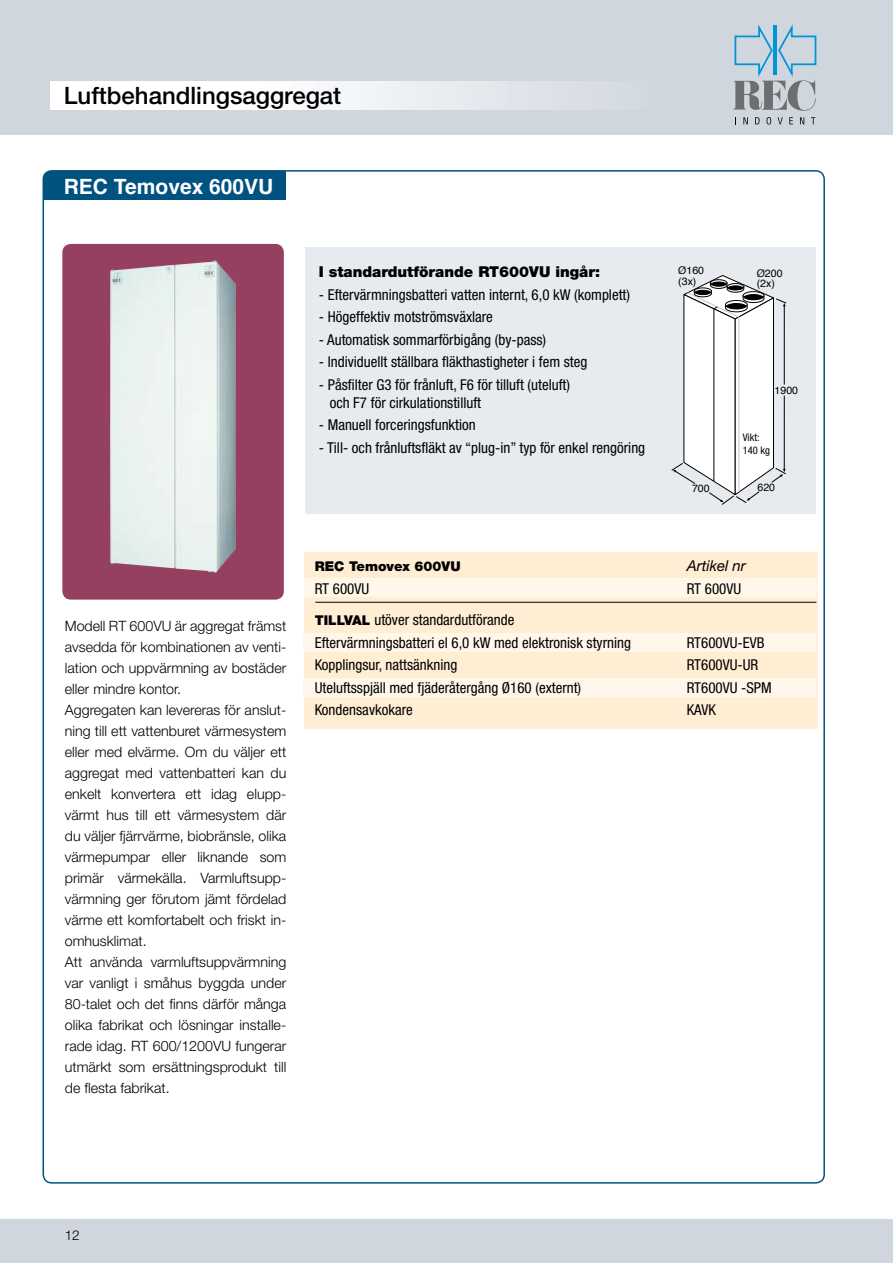
<style>
.page{position:relative;width:893px;height:1263px;background:#fff}
.page>*{position:absolute;margin:0;border:0;box-sizing:border-box;transform-origin:0 0}
.t1{font:500 24px "Helvetica Neue";color:#000}
.t2{font:700 21px "Helvetica";color:#fff}
.t3{font:condensed 15px/22.5px "Helvetica Neue";color:#000}
.t4{font:900 15px "Helvetica Neue";color:#000}
.t5{font:italic 15px "Helvetica Neue";color:#000}
.t6{font:300 14.25px/21px "Helvetica Neue";color:#000}
.t7{font:900 13.5px "Helvetica Neue";color:#000}
.t8{font:300 13.5px "Helvetica Neue";color:#000}
.t9{font:10.5px/10.5px "Helvetica";color:#000}
.t10{font:condensed 10.5px/12.6px "Helvetica Neue";color:#000}
.s1{font-weight:900;font-stretch:normal;font-size:13.5px}
</style>
<div class="page">
<div style="left:0;top:0;width:893px;height:134px;background:#d0d6de"></div>
<div style="left:631px;top:81px;width:11px;height:28px;background:#d4dae1"></div>
<div style="left:619px;top:81px;width:12px;height:28px;background:#d5dbe2"></div>
<div style="left:608px;top:81px;width:11px;height:28px;background:#d6dce3"></div>
<div style="left:597px;top:81px;width:11px;height:28px;background:#d8dde3"></div>
<div style="left:585px;top:81px;width:12px;height:28px;background:#d9dee5"></div>
<div style="left:574px;top:81px;width:11px;height:28px;background:#dadfe5"></div>
<div style="left:563px;top:81px;width:11px;height:28px;background:#dbe0e6"></div>
<div style="left:552px;top:81px;width:11px;height:28px;background:#dce1e7"></div>
<div style="left:540px;top:81px;width:12px;height:28px;background:#dee2e8"></div>
<div style="left:529px;top:81px;width:11px;height:28px;background:#dfe3e9"></div>
<div style="left:518px;top:81px;width:11px;height:28px;background:#e0e4e9"></div>
<div style="left:506px;top:81px;width:12px;height:28px;background:#e1e5eb"></div>
<div style="left:495px;top:81px;width:11px;height:28px;background:#e3e6eb"></div>
<div style="left:484px;top:81px;width:11px;height:28px;background:#e4e7ec"></div>
<div style="left:473px;top:81px;width:11px;height:28px;background:#e5e8ed"></div>
<div style="left:461px;top:81px;width:12px;height:28px;background:#e6eaee"></div>
<div style="left:450px;top:81px;width:11px;height:28px;background:#e8ebef"></div>
<div style="left:439px;top:81px;width:11px;height:28px;background:#e9ebef"></div>
<div style="left:427px;top:81px;width:12px;height:28px;background:#eaedf1"></div>
<div style="left:416px;top:81px;width:11px;height:28px;background:#eceef1"></div>
<div style="left:405px;top:81px;width:11px;height:28px;background:#edeff3"></div>
<div style="left:394px;top:81px;width:11px;height:28px;background:#eef0f4"></div>
<div style="left:382px;top:81px;width:12px;height:28px;background:#f0f2f5"></div>
<div style="left:371px;top:81px;width:11px;height:28px;background:#f1f3f5"></div>
<div style="left:360px;top:81px;width:11px;height:28px;background:#f2f4f6"></div>
<div style="left:348px;top:81px;width:12px;height:28px;background:#f4f5f7"></div>
<div style="left:337px;top:81px;width:11px;height:28px;background:#f4f6f8"></div>
<div style="left:326px;top:81px;width:11px;height:28px;background:#f6f7f9"></div>
<div style="left:315px;top:81px;width:11px;height:28px;background:#f7f8fa"></div>
<div style="left:303px;top:81px;width:12px;height:28px;background:#f9fafb"></div>
<div style="left:292px;top:81px;width:11px;height:28px;background:#fafafb"></div>
<div style="left:281px;top:81px;width:11px;height:28px;background:#fbfcfc"></div>
<div style="left:269px;top:81px;width:12px;height:28px;background:#fdfdfd"></div>
<div style="left:258px;top:81px;width:11px;height:28px;background:#fdfefe"></div>
<div style="left:247px;top:81px;width:11px;height:28px;background:#fff"></div>
<div style="left:149px;top:81px;width:99px;height:28px;background:#fff"></div>
<div style="left:50px;top:81px;width:99px;height:28px;background:#fff"></div>
<svg style="left:733px;top:24px;width:84px;height:101px"></svg>
<div style="left:0;top:1220px;width:893px;height:43px;background:#d0d6de"></div>
<div style="left:304px;top:553px;width:513px;height:176px;background:#ffeed4"></div>
<div style="left:43px;top:171px;width:243px;height:28px;background:#005380"></div>
<div style="left:303px;top:633px;width:513px;height:18px;background:#fff7e9"></div>
<div style="left:304px;top:578px;width:512px;height:19px;background:#fff7e9"></div>
<div style="left:303px;top:678px;width:513px;height:19px;background:#fff7e9"></div>
<hr style="left:315px;top:602px;width:501px;height:1px;background:#000">
<div style="left:305px;top:247px;width:511px;height:267px;background:#e7eaef"></div>
<svg style="left:671px;top:275px;width:115px;height:230px"></svg>
<div style="left:727px;top:283px;width:17px;height:7px;border:1px solid #000;border-radius:50%"></div>
<div style="left:62px;top:244px;width:222px;height:356px;background:#954060;border-radius:9px"></div>
<img style="left:110px;top:260px;width:126px;height:313px">
<h1 class="t1" style="left:64px;top:81px;width:279px">Luftbehandlingsaggregat</h1>
<h2 class="t2" style="left:64px;top:168px;width:211px">REC Temovex 600VU</h2>
<p class="t6" style="left:65px;top:615px;width:223px">Modell RT 600VU är aggregat främst avsedda för kombinationen av venti&shy;lation och uppvärmning av bostäder eller mindre kontor.<br>Aggregaten kan levereras för anslut&shy;ning till ett vattenburet värmesystem eller med elvärme. Om du väljer ett aggregat med vattenbatteri kan du enkelt konvertera ett idag elupp&shy;värmt hus till ett värmesystem där du väljer fjärrvärme, biobränsle, olika värmepumpar eller liknande som primär värmekälla. Varmluftsupp&shy;värmning ger förutom jämt fördelad värme ett komfortabelt och friskt in&shy;omhusklimat.<br>Att använda varmluftsuppvärmning var vanligt i småhus byggda under 80-talet och det finns därför många olika fabrikat och lösningar installe&shy;rade idag. RT 600/1200VU fungerar utmärkt som ersättningsprodukt till de flesta fabrikat.</p>
<p class="t4" style="left:319px;top:263px;width:283px">I standardutförande RT600VU ingår:</p>
<p class="t3" style="left:319px;top:283px;width:313px">- Eftervärmningsbatteri vatten internt, 6,0 kW (komplett)</p>
<p class="t3" style="left:319px;top:306px;width:175px">- Högeffektiv motströmsväxlare</p>
<p class="t3" style="left:319px;top:328px;width:229px">- Automatisk sommarförbigång (by-pass)</p>
<p class="t3" style="left:319px;top:351px;width:270px">- Individuellt ställbara fläkthastigheter i fem steg</p>
<p class="t3" style="left:330px;top:375px;width:242px;line-height:18px;text-indent:-11px">- Påsfilter G3 för frånluft, F6 för tilluft (uteluft) och F7 för cirkulationstilluft</p>
<p class="t3" style="left:319px;top:414px;width:158px">- Manuell forceringsfunktion</p>
<p class="t3" style="left:319px;top:436px;width:328px">- Till- och frånluftsfläkt av “plug-in” typ för enkel rengöring</p>
<p class="t9" style="left:678px;top:265px;width:27px">Ø160 (3x)</p>
<p class="t9" style="left:757px;top:267px;width:27px">Ø200 (2x)</p>
<p class="t9" style="left:692px;top:483px;width:19px">700</p>
<p class="t9" style="left:775px;top:385px;width:25px">1900</p>
<p class="t10" style="left:743px;top:431px;width:29px">Vikt:<br>140 kg</p>
<p class="t9" style="left:757px;top:482px;width:19px">620</p>
<p class="t7" style="left:315px;top:558px;width:147px">REC Temovex 600VU</p>
<p class="t5" style="left:687px;top:557px;width:61px">Artikel nr</p>
<p class="t3" style="left:315px;top:577px;width:56px">RT 600VU</p>
<p class="t3" style="left:687px;top:577px;width:56px">RT 600VU</p>
<p class="t3" style="left:315px;top:608px;width:318px"><span class="s1">TILLVAL</span> utöver standardutförande<br>Eftervärmningsbatteri el 6,0 kW med elektronisk styrning</p>
<p class="t3" style="left:687px;top:631px;width:79px">RT600VU-EVB</p>
<p class="t3" style="left:315px;top:653px;width:144px">Kopplingsur, nattsänkning</p>
<p class="t3" style="left:687px;top:653px;width:73px">RT600VU-UR</p>
<p class="t3" style="left:315px;top:676px;width:268px">Uteluftsspjäll med fjäderåtergång Ø160 (externt)</p>
<p class="t3" style="left:687px;top:676px;width:86px">RT600VU -SPM</p>
<p class="t3" style="left:315px;top:698px;width:100px">Kondensavkokare</p>
<p class="t3" style="left:687px;top:698px;width:31px">KAVK</p>
<p class="t8" style="left:65px;top:1226px;width:17px">12</p>
</div>
